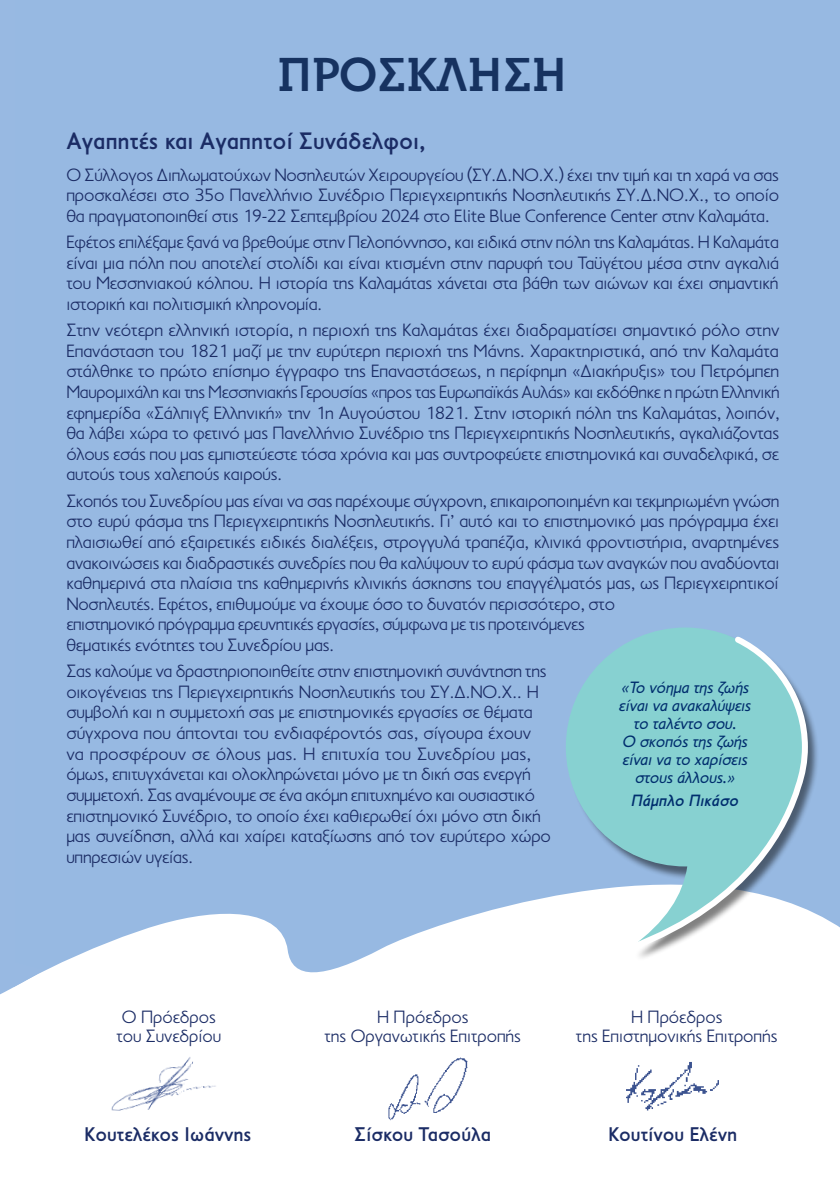
<style>
.page{position:relative;width:840px;height:1191px;background:#fff}
.page>*{position:absolute;margin:0;border:0;box-sizing:border-box;transform-origin:0 0}
.t1{font:700 46px "PF Detour";color:#163260}
.t2{font:500 24px "PF Transport";color:#1b2c65}
.t3{font:500 20px "PF Transport";color:#1b2c65}
.t4{font:300 18px/20.6px "PF Transport";letter-spacing:-.01em;color:#1b2c65;text-align:justify}
.t5{font:italic 16.6px/18px "PF Transport";color:#002e6e;text-align:center}
.t6{font:italic 500 16.6px "PF Transport";color:#002e6e}
</style>
<div class="page">
<div style="left:14px;top:0;width:825px;height:1191px;background:#97b9e2"></div>
<svg style="left:14px;top:894px;width:825px;height:297px;background:#f3f7fb"></svg>
<img style="left:102px;top:1046px;width:134px;height:80px">
<img style="left:374px;top:1051px;width:110px;height:76px">
<img style="left:617px;top:1051px;width:110px;height:70px">
<div style="left:567px;top:630px;width:252px;height:331px;background:#000;opacity:.5"></div>
<svg style="left:565px;top:627px;width:239px;height:321px"></svg>
<svg style="left:622px;top:631px;width:188px;height:324px;background:#9dd2d7"></svg>
<div style="left:0;top:0;width:14px;height:976px;background:#98b9e2"></div>
<svg style="left:0;top:939px;width:44px;height:84px"></svg>
<h1 class="t1" style="left:278px;top:46px;width:290px">ΠΡΟΣΚΛΗΣΗ</h1>
<h2 class="t2" style="left:66px;top:127px;width:360px">Αγαπητές και Αγαπητοί Συνάδελφοι,</h2>
<p class="t4" style="left:66px;top:164px;width:714px">Ο Σύλλογος ∆ιπλωµατούχων Νοσηλευτών Χειρουργείου (ΣΥ.∆.ΝΟ.Χ.) έχει την τιµή και τη χαρά να σας προσκαλέσει στο 35ο Πανελλήνιο Συνέδριο Περιεγχειρητικής Νοσηλευτικής ΣΥ.∆.ΝΟ.Χ., το οποίο θα πραγµατοποιηθεί στις 19-22 Σεπτεµβρίου 2024 στο Elite Blue Conference Center στην Καλαµάτα.</p>
<p class="t4" style="left:66px;top:232px;width:713px">Εφέτος επιλέξαµε ξανά να βρεθούµε στην Πελοπόννησο, και ειδικά στην πόλη της Καλαµάτας. Η Καλαµάτα είναι µια πόλη που αποτελεί στολίδι και είναι κτισµένη στην παρυφή του Ταϋγέτου µέσα στην αγκαλιά του Μεσσηνιακού κόλπου. Η ιστορία της Καλαµάτας χάνεται στα βάθη των αιώνων και έχει σηµαντική ιστορική και πολιτισµική κληρονοµία.</p>
<p class="t4" style="left:66px;top:320px;width:714px">Στην νεότερη ελληνική ιστορία, η περιοχή της Καλαµάτας έχει διαδραµατίσει σηµαντικό ρόλο στην Επανάσταση του 1821 µαζί µε την ευρύτερη περιοχή της Μάνης. Χαρακτηριστικά, από την Καλαµάτα στάλθηκε το πρώτο επίσηµο έγγραφο της Επαναστάσεως, η περίφηµη «∆ιακήρυξις» του Πετρόµπεη Μαυροµιχάλη και της Μεσσηνιακής Γερουσίας «προς τας Ευρωπαϊκάς Αυλάς» και εκδόθηκε η πρώτη Ελληνική εφηµερίδα «Σάλπιγξ Ελληνική» την 1η Αυγούστου 1821. Στην ιστορική πόλη της Καλαµάτας, λοιπόν, θα λάβει χώρα το φετινό µας Πανελλήνιο Συνέδριο της Περιεγχειρητικής Νοσηλευτικής, αγκαλιάζοντας όλους εσάς που µας εµπιστεύεστε τόσα χρόνια και µας συντροφεύετε επιστηµονικά και συναδελφικά, σε αυτούς τους χαλεπούς καιρούς.</p>
<p class="t4" style="left:66px;top:490px;width:714px;text-align:left">Σκοπός του Συνεδρίου µας είναι να σας παρέχουµε σύγχρονη, επικαιροποιηµένη και τεκµηριωµένη γνώση στο ευρύ φάσµα της Περιεγχειρητικής Νοσηλευτικής. Γι’ αυτό και το επιστηµονικό µας πρόγραµµα έχει πλαισιωθεί από εξαιρετικές ειδικές διαλέξεις, στρογγυλά τραπέζια, κλινικά φροντιστήρια, αναρτηµένες ανακοινώσεις και διαδραστικές συνεδρίες που θα καλύψουν το ευρύ φάσµα των αναγκών που αναδύονται καθηµερινά στα πλαίσια της καθηµερινής κλινικής άσκησης του επαγγέλµατός µας, ως Περιεγχειρητικοί Νοσηλευτές. Εφέτος, επιθυµούµε να έχουµε όσο το δυνατόν περισσότερο, στο<br>επιστηµονικό πρόγραµµα ερευνητικές εργασίες, σύµφωνα µε τις προτεινόµενες<br>θεµατικές ενότητες του Συνεδρίου µας.</p>
<p class="t4" style="left:66px;top:661px;width:486px;text-align:left">Σας καλούµε να δραστηριοποιηθείτε στην επιστηµονική συνάντηση της οικογένειας της Περιεγχειρητικής Νοσηλευτικής του ΣΥ.∆.ΝΟ.Χ.. Η συµβολή και η συµµετοχή σας µε επιστηµονικές εργασίες σε θέµατα σύγχρονα που άπτονται του ενδιαφέροντός σας, σίγουρα έχουν να προσφέρουν σε όλους µας. Η επιτυχία του Συνεδρίου µας, όµως, επιτυγχάνεται και ολοκληρώνεται µόνο µε τη δική σας ενεργή συµµετοχή. Σας αναµένουµε σε ένα ακόµη επιτυχηµένο και ουσιαστικό επιστηµονικό Συνέδριο, το οποίο έχει καθιερωθεί όχι µόνο στη δική µας συνείδηση, αλλά και χαίρει καταξίωσης από τον ευρύτερο χώρο υπηρεσιών υγείας.</p>
<p class="t5" style="left:619px;top:678px;width:134px">«Το νόηµα της ζωής είναι να ανακαλύψεις το ταλέντο σου.<br>Ο σκοπός της ζωής είναι να το χαρίσεις στους άλλους.»</p>
<p class="t6" style="left:631px;top:791px;width:109px">Πάµπλο Πικάσο</p>
<p class="t4" style="left:116px;top:1007px;width:106px;line-height:19px;text-align:center">Ο Πρόεδρος του Συνεδρίου</p>
<p class="t4" style="left:324px;top:1007px;width:198px;line-height:19px;text-align:center">Η Πρόεδρος<br>της Οργανωτικής Επιτροπής</p>
<p class="t4" style="left:575px;top:1007px;width:203px;line-height:19px;text-align:center">Η Πρόεδρος<br>της Επιστηµονικής Επιτροπής</p>
<p class="t3" style="left:84px;top:1122px;width:168px">Κουτελέκος Ιωάννης</p>
<p class="t3" style="left:354px;top:1122px;width:138px">Σίσκου Τασούλα</p>
<p class="t3" style="left:608px;top:1122px;width:130px">Κουτίνου Ελένη</p>
</div>
